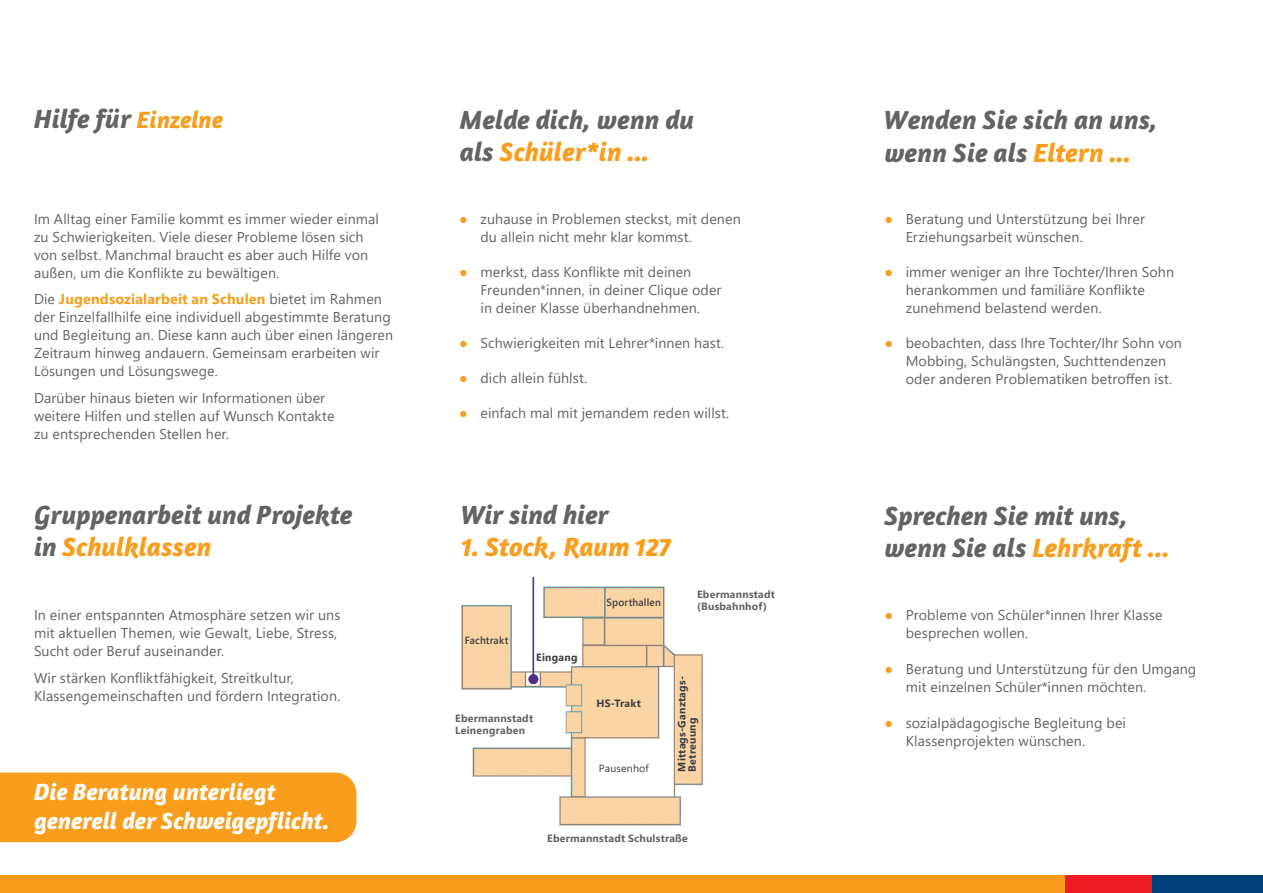
<style>
.page{position:relative;width:1263px;height:893px;background:#fff}
.page>*{position:absolute;margin:0;border:0;box-sizing:border-box;transform-origin:0 0}
.t1{font:italic 700 27px/32.4px "Amaranth";color:#636366}
.t2{font:italic 700 27px "Amaranth";letter-spacing:-.005em;color:#f89e1c}
.t3{font:italic 700 24px/28.8px "Amaranth";letter-spacing:-.005em;color:#fff}
.t4{font:14.25px/18px "Segoe UI";letter-spacing:.005em;color:#636366}
.t5{font:700 10.5px/12.6px "Segoe UI";letter-spacing:.025em;color:#636366}
.t6{font:700 10.5px/10.5px "Segoe UI";letter-spacing:.025em;color:#3e3e3f}
.t7{font:600 10.5px "Segoe UI";letter-spacing:.02em;color:#3e3e3f;scale:.95 1}
.t8{font:10.5px "Segoe UI";letter-spacing:.02em;color:#3e3e3f}
.s1{font-size:24.3px;color:#f89e1c}
.s2{color:#f89e1c}
.s3{font-weight:700;color:#f89e1c}
</style>
<div class="page">
<img style="left:461px;top:577px;width:242px;height:249px">
<div style="left:0;top:772px;width:356px;height:70px;background:#f89e1c"></div>
<div style="left:0;top:876px;width:1085px;height:17px;background:#f89e1c"></div>
<div style="left:1066px;top:876px;width:102px;height:17px;background:#ee1d23"></div>
<div style="left:1153px;top:876px;width:110px;height:17px;background:#004078"></div>
<h1 class="t1" style="left:34px;top:103px;width:191px">Hilfe für <span class="s1">Einzelne</span></h1>
<h1 class="t1" style="left:460px;top:103px;width:236px">Melde dich, wenn du als <span class="s2">Schüler*in ...</span></h1>
<p class="t4" style="left:34px;top:208px;width:346px">Im Alltag einer Familie kommt es immer wieder einmal zu Schwierigkeiten. Viele dieser Probleme lösen sich von selbst. Manchmal braucht es aber auch Hilfe von außen, um die Konflikte zu bewältigen.</p>
<p class="t4" style="left:34px;top:289px;width:361px">Die <span class="s3">Jugendsozialarbeit an Schulen</span> bietet im Rahmen der Einzelfallhilfe eine individuell abgestimmte Beratung und Begleitung an. Diese kann auch über einen längeren Zeitraum hinweg andauern. Gemeinsam erarbeiten wir Lösungen und Lösungswege.</p>
<p class="t4" style="left:34px;top:387px;width:302px">Darüber hinaus bieten wir Informationen über weitere Hilfen und stellen auf Wunsch Kontakte zu entsprechenden Stellen her.</p>
<h1 class="t1" style="left:34px;top:498px;width:320px">Gruppenarbeit und Projekte in <span class="s2">Schulklassen</span></h1>
<p class="t4" style="left:34px;top:605px;width:308px">In einer entspannten Atmosphäre setzen wir uns mit aktuellen Themen, wie Gewalt, Liebe, Stress,<br>Sucht oder Beruf auseinander.</p>
<p class="t4" style="left:34px;top:667px;width:308px">Wir stärken Konfliktfähigkeit, Streitkultur,<br>Klassengemeinschaften und fördern Integration.</p>
<h2 class="t3" style="left:34px;top:777px;width:297px">Die Beratung unterliegt generell der Schweigepflicht.</h2>
<p class="t4" style="left:480px;top:209px;width:262px;text-indent:-21px"><span class="s2">●</span> zuhause in Problemen steckst, mit denen du allein nicht mehr klar kommst.</p>
<p class="t4" style="left:480px;top:262px;width:243px;text-indent:-21px"><span class="s2">●</span> merkst, dass Konflikte mit deinen<br>Freunden*innen, in deiner Clique oder in deiner Klasse überhandnehmen.</p>
<p class="t4" style="left:459px;top:333px;width:266px"><span class="s2">●</span> Schwierigkeiten mit Lehrer*innen hast.</p>
<p class="t4" style="left:459px;top:368px;width:130px"><span class="s2">●</span> dich allein fühlst.</p>
<p class="t4" style="left:459px;top:403px;width:272px"><span class="s2">●</span> einfach mal mit jemandem reden willst.</p>
<h1 class="t1" style="left:461px;top:498px;width:149px">Wir sind hier</h1>
<h1 class="t2" style="left:461px;top:530px;width:211px">1. Stock, Raum 127</h1>
<p class="t7" style="left:465px;top:630px;width:47px">Fachtrakt</p>
<p class="t6" style="left:536px;top:651px;width:43px">Eingang</p>
<p class="t7" style="left:607px;top:592px;width:59px">Sporthallen</p>
<p class="t5" style="left:697px;top:587px;width:79px">Ebermannstadt (Busbahnhof)</p>
<p class="t5" style="left:455px;top:711px;width:79px">Ebermannstadt<br>Leinengraben</p>
<p class="t6" style="left:596px;top:697px;width:46px">HS-Trakt</p>
<p class="t8" style="left:599px;top:758px;width:51px">Pausenhof</p>
<p class="t6" style="left:676px;top:772px;width:97px;rotate:-90deg">Mittags-Ganztags-<br>Betreuung</p>
<p class="t5" style="left:547px;top:831px;width:142px">Ebermannstadt Schulstraße</p>
<h1 class="t1" style="left:884px;top:104px;width:275px">Wenden Sie sich an uns, wenn Sie als <span class="s2">Eltern ...</span></h1>
<p class="t4" style="left:906px;top:208px;width:241px;text-indent:-21px"><span class="s2">●</span> Beratung und Unterstützung bei Ihrer<br>Erziehungsarbeit wünschen.</p>
<p class="t4" style="left:906px;top:261px;width:270px;text-indent:-21px"><span class="s2">●</span> immer weniger an Ihre Tochter/Ihren Sohn herankommen und familiäre Konflikte zunehmend belastend werden.</p>
<p class="t4" style="left:906px;top:332px;width:278px;text-indent:-21px"><span class="s2">●</span> beobachten, dass Ihre Tochter/Ihr Sohn von<br>Mobbing, Schulängsten, Suchttendenzen oder anderen Problematiken betroffen ist.</p>
<h1 class="t1" style="left:884px;top:499px;width:287px">Sprechen Sie mit uns, wenn Sie als <span class="s2">Lehrkraft ...</span></h1>
<p class="t4" style="left:906px;top:605px;width:258px;text-indent:-21px"><span class="s2">●</span> Probleme von Schüler*innen Ihrer Klasse besprechen wollen.</p>
<p class="t4" style="left:906px;top:659px;width:292px;text-indent:-21px"><span class="s2">●</span> Beratung und Unterstützung für den Umgang mit einzelnen Schüler*innen möchten.</p>
<p class="t4" style="left:906px;top:713px;width:222px;text-indent:-21px"><span class="s2">●</span> sozialpädagogische Begleitung bei<br>Klassenprojekten wünschen.</p>
</div>
